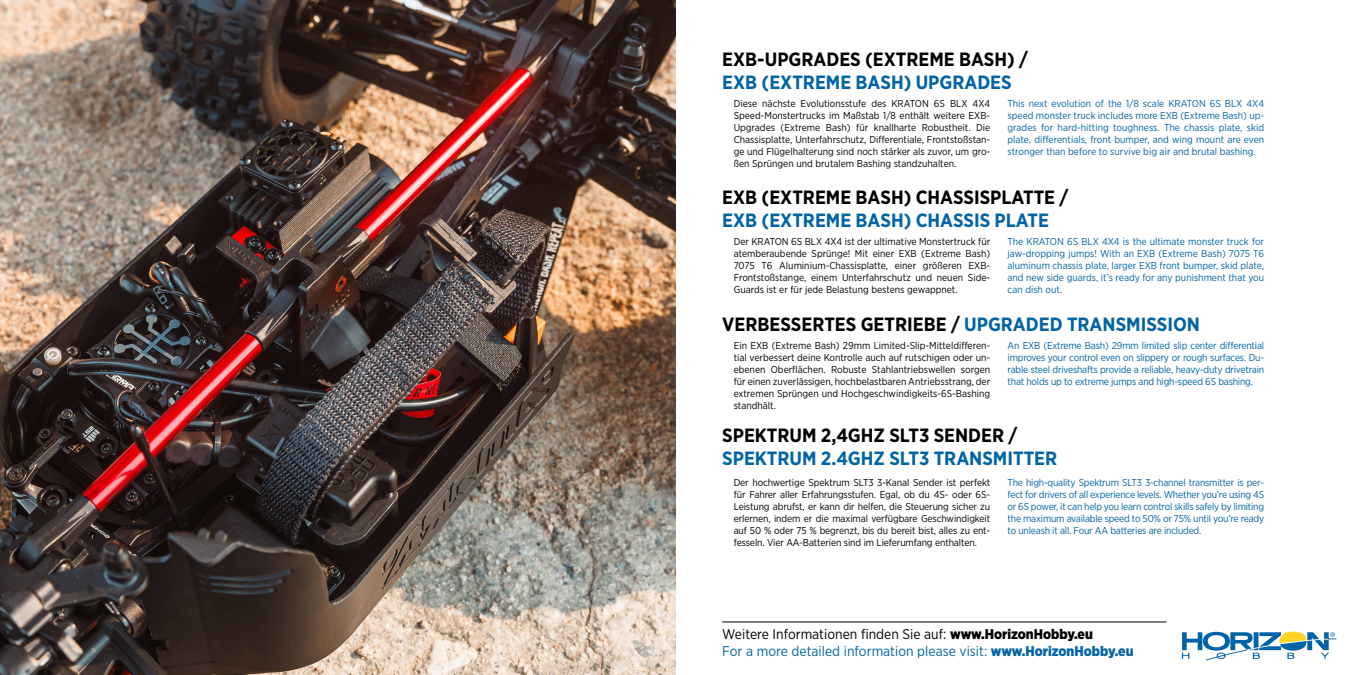
<style>
.page{position:relative;width:1350px;height:675px;background:#fff}
.page>*{position:absolute;margin:0;border:0;box-sizing:border-box;transform-origin:0 0}
.t1{font:700 19.2px "Gotham Narrow";color:#000}
.t2{font:700 19.2px "Gotham Narrow";color:#0064a5}
.t3{font:14px/16.8px "Gotham Narrow";color:#0064a5}
.t4{font:10px/12px "Gotham Narrow";color:#000;text-align:justify}
.t5{font:10px/12px "Gotham Narrow";letter-spacing:-.02em;color:#0064a5;text-align:justify}
.s1{color:#0064a5}
.s2{color:#000}
.s3{font-weight:900;color:#000}
.s4{font-weight:900}
</style>
<div class="page">
<svg style="left:1182px;top:632px;width:154px;height:29px"></svg>
<hr style="left:722px;top:622px;width:444px;height:1px;background:#000">
<img style="left:0;top:0;width:675px;height:675px">
<h1 class="t1" style="left:722px;top:47px;width:307px">EXB-UPGRADES (EXTREME BASH) /</h1>
<h1 class="t2" style="left:722px;top:70px;width:291px">EXB (EXTREME BASH) UPGRADES</h1>
<p class="t4" style="left:734px;top:97px;width:258px">Diese nächste Evolutionsstufe des KRATON 6S BLX 4X4<br>Speed-Monstertrucks im Maßstab 1/8 enthält weitere EXB-Upgrades (Extreme Bash) für knallharte Robustheit. Die Chassisplatte, Unterfahrschutz, Differentiale, Frontstoßstan&shy;ge und Flügelhalterung sind noch stärker als zuvor, um gro&shy;ßen Sprüngen und brutalem Bashing standzuhalten.</p>
<p class="t5" style="left:1008px;top:97px;width:258px">This next evolution of the 1/8 scale KRATON 6S BLX 4X4 speed monster truck includes more EXB (Extreme Bash) up&shy;grades for hard-hitting toughness. The chassis plate, skid plate, differentials, front bumper, and wing mount are even stronger than before to survive big air and brutal bashing.</p>
<h1 class="t1" style="left:722px;top:185px;width:348px">EXB (EXTREME BASH) CHASSISPLATTE /</h1>
<h1 class="t2" style="left:722px;top:208px;width:328px">EXB (EXTREME BASH) CHASSIS PLATE</h1>
<p class="t4" style="left:734px;top:236px;width:258px">Der KRATON 6S BLX 4X4 ist der ultimative Monstertruck für atemberaubende Sprünge! Mit einer EXB (Extreme Bash)<br>7075 T6 Aluminium-Chassisplatte, einer größeren EXB-Frontstoßstange, einem Unterfahrschutz und neuen Side-Guards ist er für jede Belastung bestens gewappnet.</p>
<p class="t5" style="left:1008px;top:236px;width:258px">The KRATON 6S BLX 4X4 is the ultimate monster truck for jaw-dropping jumps! With an EXB (Extreme Bash) 7075 T6 aluminum chassis plate, larger EXB front bumper, skid plate, and new side guards, it’s ready for any punishment that you can dish out.</p>
<h1 class="t1" style="left:722px;top:311px;width:479px">VERBESSERTES GETRIEBE / <span class="s1">UPGRADED TRANSMISSION</span></h1>
<p class="t4" style="left:734px;top:339px;width:258px">Ein EXB (Extreme Bash) 29mm Limited-Slip-Mitteldifferen&shy;tial verbessert deine Kontrolle auch auf rutschigen oder un&shy;ebenen Oberflächen. Robuste Stahlantriebswellen sorgen für einen zuverlässigen, hochbelastbaren Antriebsstrang, der extremen Sprüngen und Hochgeschwindigkeits-6S-Bashing standhält.</p>
<p class="t5" style="left:1008px;top:339px;width:258px">An EXB (Extreme Bash) 29mm limited slip center differential improves your control even on slippery or rough surfaces. Du&shy;rable steel driveshafts provide a reliable, heavy-duty drivetrain that holds up to extreme jumps and high-speed 6S bashing.</p>
<h1 class="t1" style="left:722px;top:423px;width:297px">SPEKTRUM 2,4GHZ SLT3 SENDER /</h1>
<h1 class="t2" style="left:722px;top:446px;width:336px">SPEKTRUM 2.4GHZ SLT3 TRANSMITTER</h1>
<p class="t4" style="left:734px;top:477px;width:258px">Der hochwertige Spektrum SLT3 3-Kanal Sender ist perfekt für Fahrer aller Erfahrungsstufen. Egal, ob du 4S- oder 6S-Leistung abrufst, er kann dir helfen, die Steuerung sicher zu erlernen, indem er die maximal verfügbare Geschwindigkeit auf 50 % oder 75 % begrenzt, bis du bereit bist, alles zu ent&shy;fesseln. Vier AA-Batterien sind im Lieferumfang enthalten.</p>
<p class="t5" style="left:1008px;top:477px;width:258px">The high-quality Spektrum SLT3 3-channel transmitter is per&shy;fect for drivers of all experience levels. Whether you’re using 4S or 6S power, it can help you learn control skills safely by limiting the maximum available speed to 50% or 75% until you’re ready to unleash it all. Four AA batteries are included.</p>
<h2 class="t3" style="left:722px;top:626px;width:413px"><span class="s2">Weitere Informationen finden Sie auf:</span> <span class="s3">www.HorizonHobby.eu<br></span>For a more detailed information please visit: <span class="s4">www.HorizonHobby.eu</span></h2>
</div>
